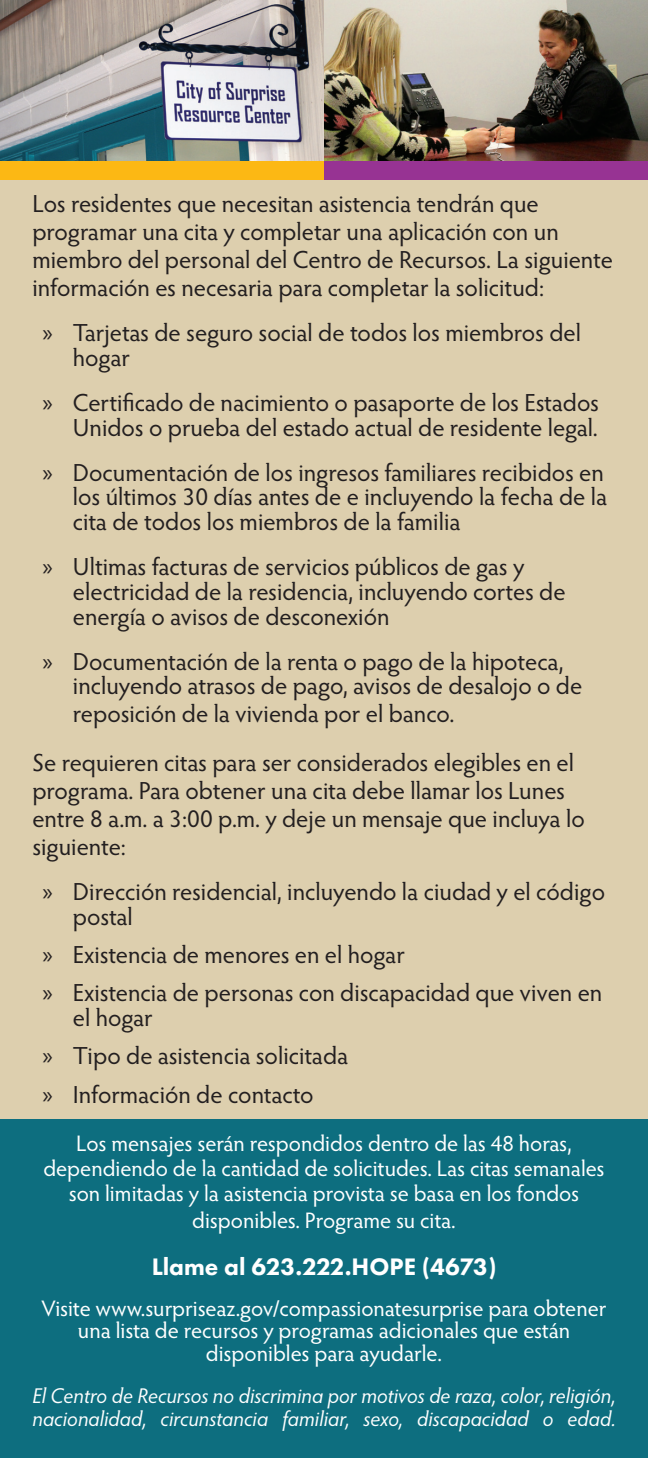
<style>
.page{position:relative;width:648px;height:1458px;background:#fff}
.page>*{position:absolute;margin:0;border:0;box-sizing:border-box;transform-origin:0 0}
.t1{font:24.75px/24.8px "Hypatia Sans Pro";color:#231f20}
.t2{font:800 24.75px "Futura PT";color:#fff}
.t3{font:22.5px/24.8px "Hypatia Sans Pro";letter-spacing:-.005em;color:#fff;text-align:center}
.t4{font:italic 21.38px/22.5px "Hypatia Sans Pro";color:#fff}
.s1{font-family:"Myriad Pro"}
</style>
<div class="page">
<div style="left:0;top:0;width:648px;height:1154px;background:#ddcfae"></div>
<div style="left:0;top:1119px;width:648px;height:339px;background:#0d6e7f"></div>
<img style="left:0;top:0;width:648px;height:161px">
<div style="left:324px;top:161px;width:324px;height:18px;background:#973393"></div>
<div style="left:0;top:161px;width:324px;height:18px;background:#fcb814"></div>
<p class="t1" style="left:32px;top:188px;width:582px;line-height:28.1px">Los residentes que necesitan asistencia tendrán que programar una cita y completar una aplicación con un miembro del personal del Centro de Recursos. La siguiente información es necesaria para completar la solicitud:</p>
<p class="t1" style="left:73px;top:319px;width:510px;text-indent:-30px"><span class="s1">»</span> Tarjetas de seguro social de todos los miembros del hogar</p>
<p class="t1" style="left:43px;top:389px;width:558px;text-align:right"><span class="s1">»</span> Certificado de nacimiento o pasaporte de los Estados<br>Unidos o prueba del estado actual de residente legal.</p>
<p class="t1" style="left:73px;top:459px;width:536px;text-indent:-30px"><span class="s1">»</span> Documentación de los ingresos familiares recibidos en los últimos 30 días antes de e incluyendo la fecha de la cita de todos los miembros de la familia</p>
<p class="t1" style="left:73px;top:553px;width:494px;text-indent:-30px"><span class="s1">»</span> Ultimas facturas de servicios públicos de gas y electricidad de la residencia, incluyendo cortes de energía o avisos de desconexión</p>
<p class="t1" style="left:73px;top:648px;width:511px;text-indent:-30px"><span class="s1">»</span> Documentación de la renta o pago de la hipoteca, incluyendo atrasos de pago, avisos de desalojo o de</p>
<p class="t1" style="left:73px;top:701px;width:383px">reposición de la vivienda por el banco.</p>
<p class="t1" style="left:32px;top:747px;width:554px;line-height:28.1px">Se requieren citas para ser considerados elegibles en el programa. Para obtener una cita debe llamar los Lunes entre 8 a.m. a 3:00 p.m. y deje un mensaje que incluya lo siguiente:</p>
<p class="t1" style="left:73px;top:879px;width:534px;text-indent:-30px"><span class="s1">»</span> Dirección residencial, incluyendo la ciudad y el código postal</p>
<p class="t1" style="left:43px;top:942px;width:364px"><span class="s1">»</span> Existencia de menores en el hogar</p>
<p class="t1" style="left:73px;top:980px;width:531px;text-indent:-30px"><span class="s1">»</span> Existencia de personas con discapacidad que viven en el hogar</p>
<p class="t1" style="left:43px;top:1043px;width:307px"><span class="s1">»</span> Tipo de asistencia solicitada</p>
<p class="t1" style="left:43px;top:1081px;width:273px"><span class="s1">»</span> Información de contacto</p>
<p class="t3" style="left:43px;top:1131px;width:563px">Los mensajes serán respondidos dentro de las 48 horas, dependiendo de la cantidad de solicitudes. Las citas semanales son limitadas y la asistencia provista se basa en los fondos</p>
<p class="t3" style="left:192px;top:1207px;width:265px">disponibles. Programe su cita.</p>
<p class="t2" style="left:152px;top:1251px;width:346px">Llame al 623.222.HOPE (4673)</p>
<p class="t3" style="left:41px;top:1296px;width:567px;line-height:22.5px">Visite www.surpriseaz.gov/compassionatesurprise para obtener una lista de recursos y programas adicionales que están disponibles para ayudarle.</p>
<p class="t4" style="left:32px;top:1384px;width:585px">El Centro de Recursos no discrimina por motivos de raza, color, religión, nacionalidad, circunstancia familiar, sexo, discapacidad o edad.</p>
</div>
